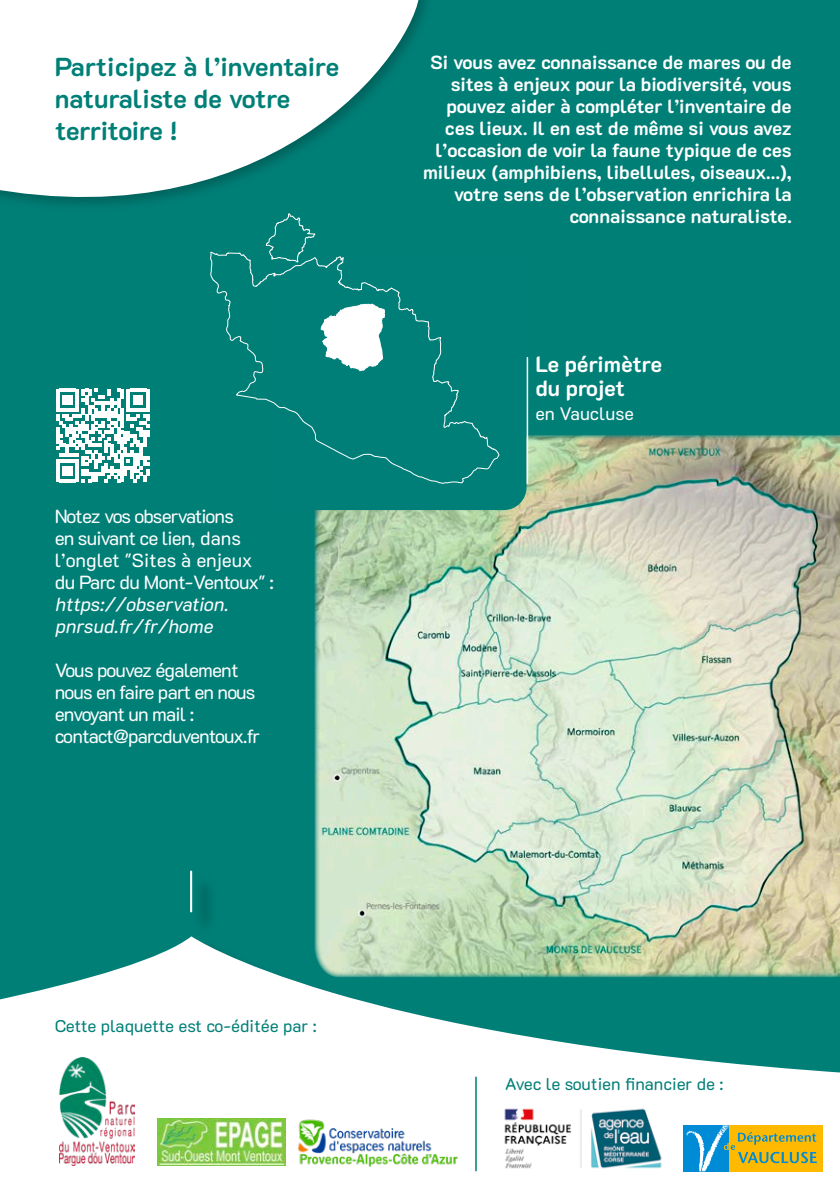
<style>
.page{position:relative;width:840px;height:1191px;background:#fff}
.page>*{position:absolute;margin:0;border:0;box-sizing:border-box;transform-origin:0 0}
.t1{font:700 26px/32px "K2 D";letter-spacing:-.02em;color:#007f77}
.t2{font:700 22px/24px "K2 D";letter-spacing:-.025em;color:#fff}
.t3{font:700 19px/22px "K2 D";color:#fff;text-align:right}
.t4{font:19px/22px "K2 D";letter-spacing:-.04em;color:#fff}
.t5{font:italic 19px/22px "K2 D";color:#fff}
.t6{font:18px "K2 D";color:#fff}
.t7{font:17px "K2 D";color:#007f77}
</style>
<div class="page">
<div style="left:0;top:0;width:839px;height:1100px;background:#007f77"></div>
<svg style="left:0;top:0;width:426px;height:204px;fill:#fff"></svg>
<svg style="left:56px;top:389px;width:93px;height:93px"></svg>
<img style="left:314px;top:435px;width:525px;height:439px">
<div style="left:0;top:874px;width:839px;height:317px;background:#000;opacity:.75"></div>
<svg style="left:0;top:936px;width:839px;height:255px;fill:#fff"></svg>
<hr style="left:190px;top:870px;width:2px;height:42px;background:#fff">
<img style="left:59px;top:1058px;width:75px;height:107px">
<img style="left:158px;top:1119px;width:128px;height:46px">
<img style="left:495px;top:1100px;width:176px;height:77px">
<div style="left:682px;top:1125px;width:47px;height:46px;background:#008bd6"></div>
<div style="left:729px;top:1125px;width:93px;height:46px;background:#ffba00"></div>
<svg style="left:686px;top:1125px;width:130px;height:46px"></svg>
<div style="left:271px;top:258px;width:255px;height:252px;background:#007e78;border-radius:23px"></div>
<svg style="left:210px;top:251px;width:289px;height:233px"></svg>
<svg style="left:265px;top:213px;width:53px;height:51px"></svg>
<svg style="left:320px;top:303px;width:65px;height:74px"></svg>
<hr style="left:526px;top:357px;width:2px;height:126px;background:#fff">
<img style="left:291px;top:1111px;width:177px;height:64px">
<hr style="left:475px;top:1077px;width:1px;height:93px;background:#007e79">
<h1 class="t1" style="left:55px;top:51px;width:286px">Participez à l’inventaire naturaliste de votre territoire !</h1>
<p class="t4" style="left:55px;top:505px;width:220px">Notez vos observations<br>en suivant ce lien, dans l’onglet "Sites à enjeux du Parc du Mont-Ventoux" :</p>
<p class="t5" style="left:55px;top:593px;width:180px">https://observation. pnrsud.fr/fr/home</p>
<p class="t4" style="left:55px;top:659px;width:207px">Vous pouvez également nous en faire part en nous envoyant un mail : contact@parcduventoux.fr</p>
<p class="t3" style="left:423px;top:51px;width:370px">Si vous avez connaissance de mares ou de sites à enjeux pour la biodiversité, vous pouvez aider à compléter l’inventaire de ces lieux. Il en est de même si vous avez l’occasion de voir la faune typique de ces milieux (amphibiens, libellules, oiseaux…), votre sens de l’observation enrichira la connaissance naturaliste.</p>
<p class="t2" style="left:535px;top:352px;width:128px">Le périmètre du projet</p>
<p class="t6" style="left:535px;top:403px;width:100px">en Vaucluse</p>
<p class="t7" style="left:55px;top:1015px;width:263px">Cette plaquette est co-éditée par :</p>
<p class="t7" style="left:505px;top:1073px;width:220px">Avec le soutien financier de :</p>
</div>
